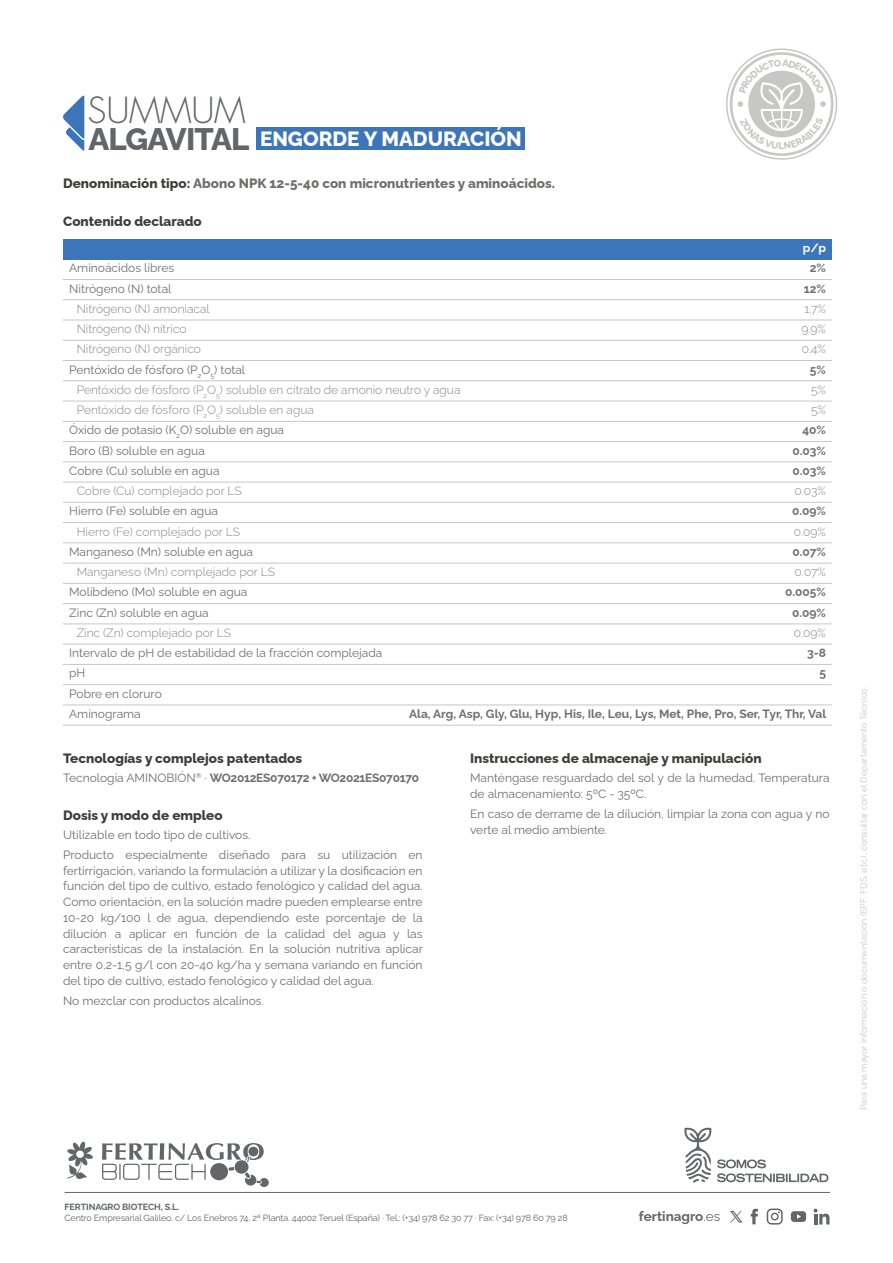
<style>
.page{position:relative;width:893px;height:1263px;background:#fff}
.page>*{position:absolute;margin:0;border:0;box-sizing:border-box;transform-origin:0 0}
.t1{font:300 35.1px "Futura LT";letter-spacing:-.01em;color:#63656a}
.t2{font:800 31.2px "Raleway";letter-spacing:-.025em;color:#63656a}
.t3{font:800 20.55px "Raleway";color:#fff}
.t4{font:800 13.5px "Raleway";color:#3d3d3b}
.t5{font:800 13.5px "Raleway";color:#71706f}
.t6{font:800 13.5px "Raleway";color:#3d3c3c}
.t7{font:700 13.5px "Raleway";color:#63656a}
.t8{font:12px/15.8px "Raleway";color:#706f6f}
.t9{font:12px/20.2px "Raleway";color:#71706f}
.t10{font:300 12px "Raleway";color:#868686}
.t11{font:700 12px "Raleway";color:#71706f}
.t12{font:700 12px "Raleway";letter-spacing:-.025em;color:#706f6f}
.t13{font:700 12px "Raleway";color:#fff}
.t14{font:9px "Raleway";letter-spacing:-.015em;color:#63656a}
.t15{font:9px "Raleway";color:#c7c7c6}
.t16{font:700 9px "Raleway";letter-spacing:-.01em;color:#63656a}
.s1{color:#3d3d3b}
.s2{font-weight:400}
</style>
<div class="page">
<div style="left:63px;top:239px;width:768px;height:20px;background:#3d75ba"></div>
<svg style="left:727px;top:49px;width:109px;height:110px"></svg>
<div style="left:726px;top:48px;width:111px;height:112px;border:2px solid #c7c7c6;border-radius:50%"></div>
<svg style="left:731px;top:54px;width:101px;height:101px"></svg>
<div style="left:730px;top:52px;width:103px;height:104px;border:3px solid #c7c7c6;border-radius:50%"></div>
<hr style="left:63px;top:279px;width:769px;height:1px;background:#c7c7c6">
<hr style="left:63px;top:299px;width:769px;height:1px;background:#c7c7c6">
<hr style="left:63px;top:320px;width:769px;height:1px;background:#c7c7c6">
<hr style="left:63px;top:340px;width:769px;height:1px;background:#c7c7c6">
<hr style="left:63px;top:360px;width:769px;height:1px;background:#c7c7c6">
<hr style="left:63px;top:380px;width:769px;height:1px;background:#c7c7c6">
<hr style="left:63px;top:401px;width:769px;height:1px;background:#c7c7c6">
<hr style="left:63px;top:421px;width:769px;height:1px;background:#c7c7c6">
<hr style="left:63px;top:441px;width:769px;height:1px;background:#c7c7c6">
<hr style="left:63px;top:462px;width:769px;height:1px;background:#c7c7c6">
<hr style="left:63px;top:482px;width:769px;height:1px;background:#c7c7c6">
<hr style="left:63px;top:502px;width:769px;height:1px;background:#c7c7c6">
<hr style="left:63px;top:522px;width:769px;height:1px;background:#c7c7c6">
<hr style="left:63px;top:543px;width:769px;height:1px;background:#c7c7c6">
<hr style="left:63px;top:563px;width:769px;height:1px;background:#c7c7c6">
<hr style="left:63px;top:583px;width:769px;height:1px;background:#c7c7c6">
<hr style="left:63px;top:603px;width:769px;height:1px;background:#c7c7c6">
<hr style="left:63px;top:624px;width:769px;height:1px;background:#c7c7c6">
<hr style="left:63px;top:644px;width:769px;height:1px;background:#c7c7c6">
<hr style="left:63px;top:664px;width:769px;height:1px;background:#c7c7c6">
<hr style="left:63px;top:684px;width:769px;height:1px;background:#c7c7c6">
<hr style="left:63px;top:705px;width:769px;height:1px;background:#c7c7c6">
<hr style="left:63px;top:725px;width:769px;height:1px;background:#c7c7c6">
<div style="left:256px;top:128px;width:269px;height:22px;background:#3d75ba"></div>
<svg style="left:63px;top:96px;width:21px;height:55px"></svg>
<svg style="left:791px;top:1211px;width:15px;height:11px"></svg>
<svg style="left:751px;top:1209px;width:7px;height:15px"></svg>
<svg style="left:767px;top:1208px;width:16px;height:16px"></svg>
<svg style="left:814px;top:1208px;width:15px;height:16px"></svg>
<svg style="left:730px;top:1211px;width:12px;height:11px"></svg>
<hr style="left:65px;top:1192px;width:765px;height:1px;background:#63656a">
<svg style="left:717px;top:1159px;width:111px;height:23px"></svg>
<svg style="left:684px;top:1128px;width:27px;height:55px"></svg>
<svg style="left:66px;top:1141px;width:27px;height:38px"></svg>
<svg style="left:102px;top:1143px;width:167px;height:44px"></svg>
<svg style="left:738px;top:59px;width:88px;height:90px"></svg>
<h1 class="t1" style="left:88px;top:89px;width:159px">SUMMUM</h1>
<h2 class="t2" style="left:88px;top:114px;width:163px">ALGAVITAL</h2>
<h3 class="t3" style="left:260px;top:122px;width:263px">ENGORDE Y MADURACIÓN</h3>
<p class="t5" style="left:63px;top:173px;width:493px"><span class="s1">Denominación tipo:</span> Abono NPK 12-5-40 con micronutrientes y aminoácidos.</p>
<p class="t4" style="left:63px;top:211px;width:140px">Contenido declarado</p>
<p class="t13" style="left:803px;top:238px;width:25px">p/p</p>
<p class="t9" style="left:69px;top:257px;width:107px">Aminoácidos libres</p>
<p class="t11" style="left:810px;top:259px;width:18px">2%</p>
<p class="t9" style="left:69px;top:277px;width:104px">Nitrógeno (N) total</p>
<p class="t11" style="left:804px;top:279px;width:24px">12%</p>
<p class="t10" style="left:77px;top:299px;width:134px">Nitrógeno (N) amoniacal</p>
<p class="t10" style="left:804px;top:299px;width:23px">1.7%</p>
<p class="t10" style="left:77px;top:319px;width:111px">Nitrógeno (N) nítrico</p>
<p class="t10" style="left:801px;top:319px;width:26px">9.9%</p>
<p class="t10" style="left:77px;top:340px;width:126px">Nitrógeno (N) orgánico</p>
<p class="t10" style="left:802px;top:340px;width:26px">0.4%</p>
<p class="t9" style="left:69px;top:358px;width:178px">Pentóxido de fósforo (P<sub>2</sub>O<sub>5</sub>) total</p>
<p class="t11" style="left:810px;top:360px;width:18px">5%</p>
<p class="t10" style="left:77px;top:380px;width:385px">Pentóxido de fósforo (P<sub>2</sub>O<sub>5</sub>) soluble en citrato de amonio neutro y agua</p>
<p class="t10" style="left:811px;top:380px;width:16px">5%</p>
<p class="t10" style="left:77px;top:400px;width:239px">Pentóxido de fósforo (P<sub>2</sub>O<sub>5</sub>) soluble en agua</p>
<p class="t10" style="left:811px;top:400px;width:16px">5%</p>
<p class="t9" style="left:69px;top:419px;width:216px">Óxido de potasio (K<sub>2</sub>O) soluble en agua</p>
<p class="t11" style="left:802px;top:421px;width:25px">40%</p>
<p class="t9" style="left:69px;top:439px;width:137px">Boro (B) soluble en agua</p>
<p class="t11" style="left:792px;top:441px;width:35px">0.03%</p>
<p class="t9" style="left:69px;top:459px;width:152px">Cobre (Cu) soluble en agua</p>
<p class="t11" style="left:792px;top:461px;width:35px">0.03%</p>
<p class="t10" style="left:77px;top:481px;width:167px">Cobre (Cu) complejado por LS</p>
<p class="t10" style="left:794px;top:481px;width:33px">0.03%</p>
<p class="t9" style="left:69px;top:500px;width:150px">Hierro (Fe) soluble en agua</p>
<p class="t11" style="left:792px;top:502px;width:35px">0.09%</p>
<p class="t10" style="left:77px;top:522px;width:165px">Hierro (Fe) complejado por LS</p>
<p class="t10" style="left:794px;top:522px;width:34px">0.09%</p>
<p class="t9" style="left:69px;top:540px;width:185px">Manganeso (Mn) soluble en agua</p>
<p class="t11" style="left:792px;top:542px;width:35px">0.07%</p>
<p class="t10" style="left:77px;top:562px;width:200px">Manganeso (Mn) complejado por LS</p>
<p class="t10" style="left:795px;top:562px;width:33px">0.07%</p>
<p class="t9" style="left:69px;top:581px;width:180px">Molibdeno (Mo) soluble en agua</p>
<p class="t11" style="left:785px;top:583px;width:42px">0.005%</p>
<p class="t9" style="left:69px;top:601px;width:141px">Zinc (Zn) soluble en agua</p>
<p class="t11" style="left:792px;top:603px;width:35px">0.09%</p>
<p class="t10" style="left:77px;top:623px;width:156px">Zinc (Zn) complejado por LS</p>
<p class="t10" style="left:794px;top:623px;width:34px">0.09%</p>
<p class="t9" style="left:69px;top:641px;width:315px">Intervalo de pH de estabilidad de la fracción complejada</p>
<p class="t11" style="left:807px;top:643px;width:20px">3-8</p>
<p class="t9" style="left:69px;top:662px;width:18px">pH</p>
<p class="t11" style="left:819px;top:664px;width:8px">5</p>
<p class="t9" style="left:69px;top:682px;width:94px">Pobre en cloruro<br>Aminograma</p>
<p class="t11" style="left:409px;top:704px;width:419px">Ala, Arg, Asp, Gly, Glu, Hyp, His, Ile, Leu, Lys, Met, Phe, Pro, Ser, Tyr, Thr, Val</p>
<p class="t6" style="left:63px;top:748px;width:241px">Tecnologías y complejos patentados</p>
<p class="t12" style="left:63px;top:768px;width:358px"><span class="s2">Tecnología AMINOBIÓN</span><sup>®</sup> <span class="s2">·</span> WO2012ES070172 + WO2021ES070170</p>
<p class="t4" style="left:63px;top:804px;width:161px">Dosis y modo de empleo</p>
<p class="t8" style="left:63px;top:823px;width:361px;line-height:20.2px">Utilizable en todo tipo de cultivos.<br>Producto especialmente diseñado para su utilización en</p>
<p class="t8" style="left:63px;top:861px;width:361px;text-align:justify">fertirrigación, variando la formulación a utilizar y la dosificación en función del tipo de cultivo, estado fenológico y calidad del agua.<br>Como orientación, en la solución madre pueden emplearse entre 10-20 kg/100 l de agua, dependiendo este porcentaje de la dilución a aplicar en función de la calidad del agua y las características de la instalación. En la solución nutritiva aplicar entre 0,2-1,5 g/l con 20-40 kg/ha y semana variando en función del tipo de cultivo, estado fenológico y calidad del agua.</p>
<p class="t8" style="left:63px;top:992px;width:202px">No mezclar con productos alcalinos.</p>
<p class="t4" style="left:470px;top:748px;width:293px">Instrucciones de almacenaje y manipulación</p>
<p class="t8" style="left:470px;top:769px;width:361px">Manténgase resguardado del sol y de la humedad. Temperatura de almacenamiento: 5ºC - 35ºC.</p>
<p class="t8" style="left:470px;top:805px;width:361px">En caso de derrame de la dilución, limpiar la zona con agua y no verte al medio ambiente.</p>
<p class="t15" style="left:856px;top:1110px;width:425px;rotate:-90deg">Para una mayor información o documentación (EPF, FDS, etc.), consultar con el Departamento Técnico.</p>
<p class="t16" style="left:64px;top:1199px;width:116px">FERTINAGRO BIOTECH, S.L.</p>
<p class="t14" style="left:64px;top:1210px;width:505px">Centro Empresarial Galileo. c/ Los Enebros 74, 2ª Planta. 44002 Teruel (España) · Tel.: (+34) 978 62 30 77 · Fax: (+34) 978 60 79 28</p>
<p class="t7" style="left:639px;top:1205px;width:83px">fertinagro<span class="s2">.es</span></p>
</div>
